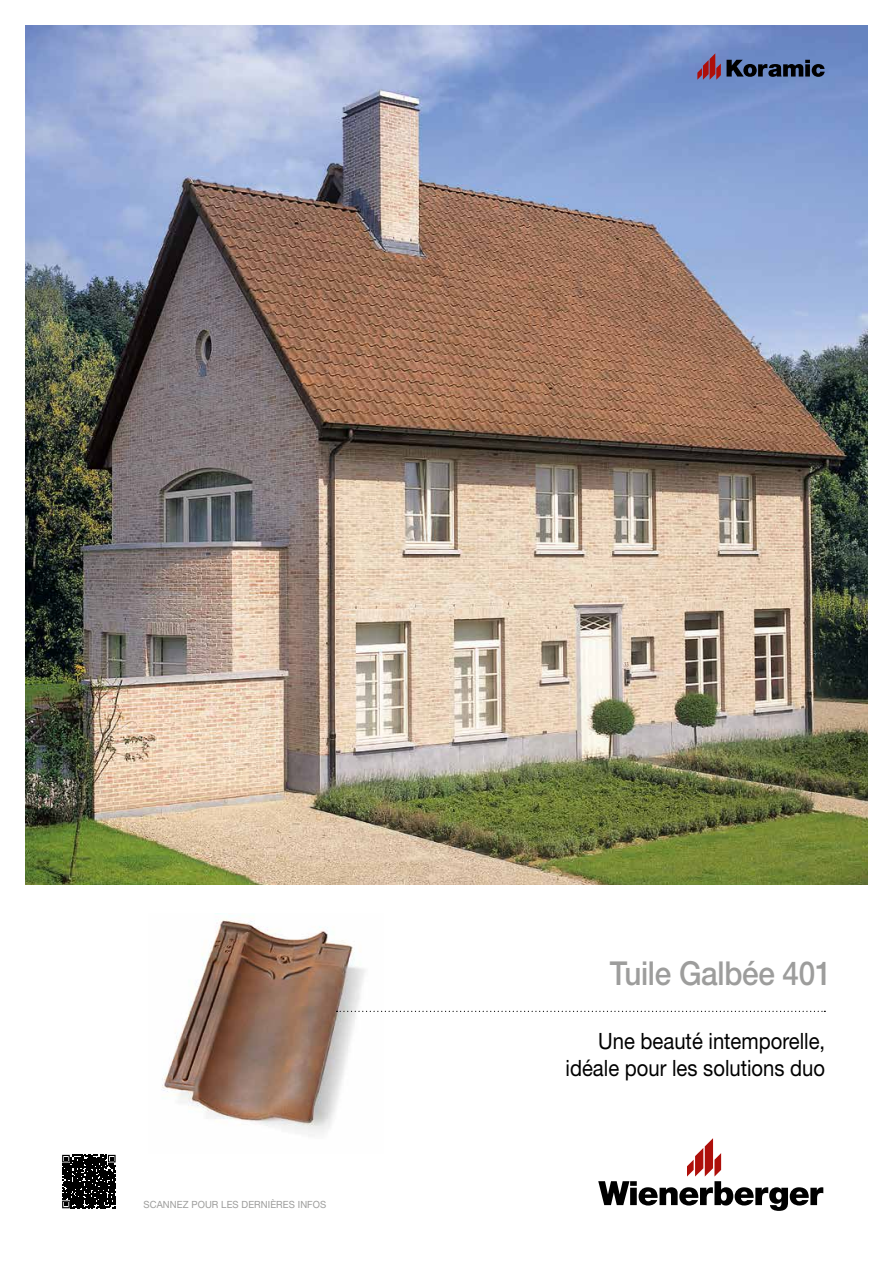
<style>
.page{position:relative;width:893px;height:1263px;background:#fff}
.page>*{position:absolute;margin:0;border:0;box-sizing:border-box;transform-origin:0 0}
.t1{font:500 33px "Helvetica Neue LT Std";letter-spacing:-.01em;color:#9d9d9c;scale:.9 1}
.t2{font:22.5px/27px "Helvetica Neue LT Std";color:#000;text-align:right;scale:.9 1}
.t3{font:9.9px "Helvetica Neue LT Std";letter-spacing:.01em;color:#9d9d9c;scale:.96 1}
</style>
<div class="page">
<img style="left:161px;top:913px;width:221px;height:223px">
<img style="left:26px;top:26px;width:841px;height:858px">
<svg style="left:337px;top:1011px;width:488px;height:1px"></svg>
<svg style="left:598px;top:1138px;width:225px;height:73px"></svg>
<svg style="left:697px;top:53px;width:128px;height:27px;background:#565d84"></svg>
<div style="left:60px;top:1153px;width:58px;height:57px;background:linear-gradient(to bottom,#fff,#fff)"></div>
<svg style="left:62px;top:1155px;width:54px;height:53px;background:#222"></svg>
<p class="t3" style="left:144px;top:1199px;width:192px">SCANNEZ POUR LES DERNIÈRES INFOS</p>
<h1 class="t1" style="left:610px;top:953px;width:248px">Tuile Galbée 401</h1>
<p class="t2" style="left:566px;top:1027px;width:290px">Une beauté intemporelle, idéale pour les solutions duo</p>
</div>
